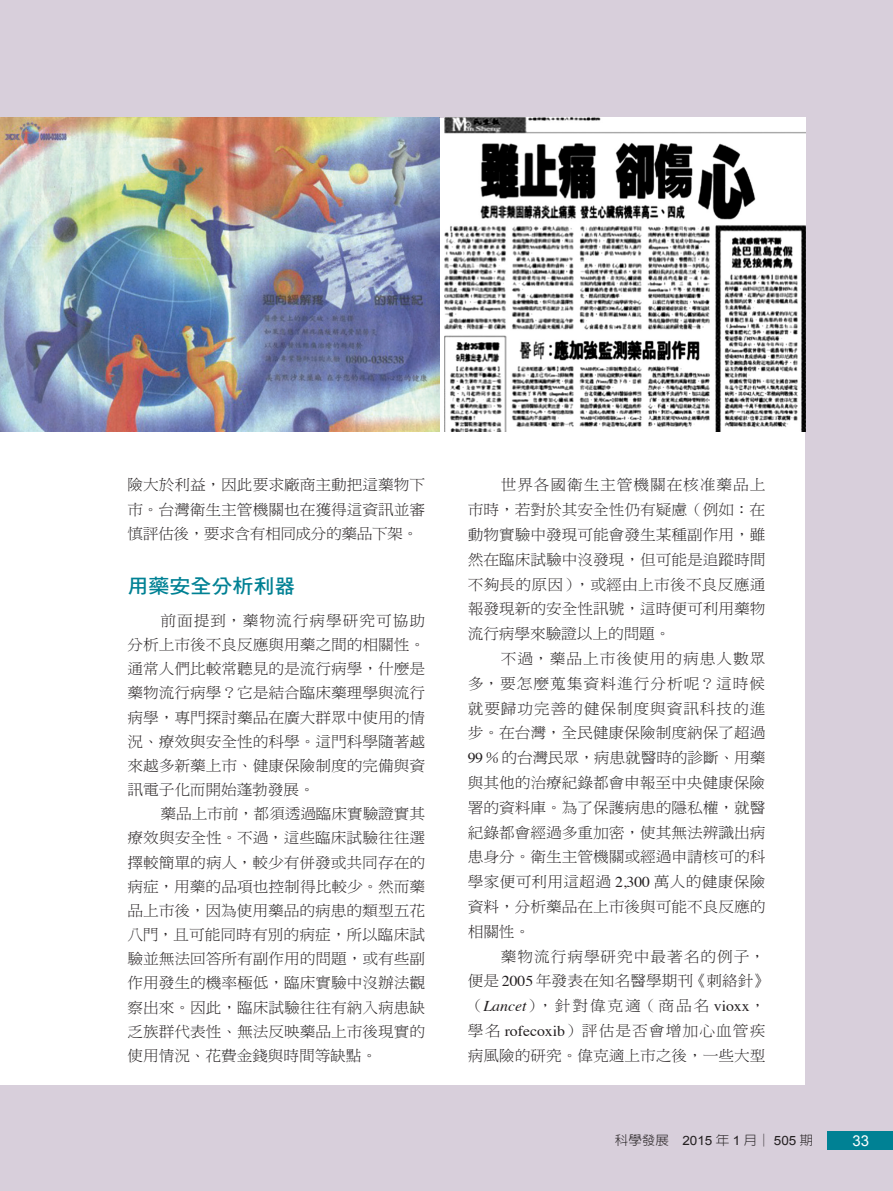
<style>
.page{position:relative;width:893px;height:1191px;background:#d8cfdb}
.page>*{position:absolute;margin:0;border:0;box-sizing:border-box;transform-origin:0 0}
.專題-內文大標{font:19.95px "DF Hei Std W7";color:#008194;scale:1.05 1}
.內文{font:15px/24.2px "DF Ming Std W3";letter-spacing:-.005em;color:#231f20;text-align:justify;scale:1.05 1}
.內文-2{font:15px/24.8px "DF Ming Std W3";letter-spacing:.055em;color:#231f20;scale:1.05 1}
.右頁碼{font:15px "Arial";color:#fff}
.t1{font:300 12.9px "AR New Hei B5";color:#231f20;scale:1.05 1}
.s1{font-family:"Times"}
.s2{font-family:"Times";font-style:italic}
.s3{font-family:"Arial";font-weight:400}
</style>
<div class="page">
<div style="left:0;top:118px;width:805px;height:966px;background:#fff"></div>
<div style="left:828px;top:1131px;width:65px;height:18px;background:#008194"></div>
<img style="left:444px;top:118px;width:361px;height:313px">
<img style="left:0;top:118px;width:440px;height:313px">
<p class="內文" style="left:128px;top:472px;width:285px">險大於利益，因此要求廠商主動把這藥物下市。台灣衛生主管機關也在獲得這資訊並審慎評估後，要求含有相同成分的藥品下架。</p>
<p class="專題-內文大標" style="left:128px;top:575px;width:161px">用藥安全分析利器</p>
<p class="內文" style="left:128px;top:608px;width:285px;text-indent:33px">前面提到，藥物流行病學研究可協助分析上市後不良反應與用藥之間的相關性。通常人們比較常聽見的是流行病學，什麼是藥物流行病學？它是結合臨床藥理學與流行病學，專門探討藥品在廣大群眾中使用的情況、療效與安全性的科學。這門科學隨著越來越多新藥上市、健康保險制度的完備與資訊電子化而開始蓬勃發展。</p>
<p class="內文" style="left:128px;top:801px;width:285px;text-indent:33px">藥品上市前，都須透過臨床實驗證實其療效與安全性。不過，這些臨床試驗往往選擇較簡單的病人，較少有併發或共同存在的病症，用藥的品項也控制得比較少。然而藥品上市後，因為使用藥品的病患的類型五花八門，且可能同時有別的病症，所以臨床試驗並無法回答所有副作用的問題，或有些副作用發生的機率極低，臨床實驗中沒辦法觀察出來。因此，臨床試驗往往有納入病患缺乏族群代表性、無法反映藥品上市後現實的使用情況、花費金錢與時間等缺點。</p>
<p class="內文" style="left:468px;top:472px;width:285px;line-height:24.8px;text-indent:33px">世界各國衛生主管機關在核准藥品上市時，若對於其安全性仍有疑慮（例如：在動物實驗中發現可能會發生某種副作用，雖然在臨床試驗中沒發現，但可能是追蹤時間不夠長的原因），或經由上市後不良反應通報發現新的安全性訊號，這時便可利用藥物流行病學來驗證以上的問題。</p>
<p class="內文" style="left:468px;top:646px;width:285px;line-height:24.8px;text-indent:33px">不過，藥品上市後使用的病患人數眾多，要怎麼蒐集資料進行分析呢？這時候就要歸功完善的健保制度與資訊科技的進步。在台灣，全民健康保險制度納保了超過<span class="s1">99</span> ％的台灣民眾，病患就醫時的診斷、用藥與其他的治療紀錄都會申報至中央健康保險署的資料庫。為了保護病患的隱私權，就醫紀錄都會經過多重加密，使其無法辨識出病患身分。衛生主管機關或經過申請核可的科學家便可利用這超過 <span class="s1">2,300</span> 萬人的健康保險資料，分析藥品在上市後與可能不良反應的相關性。</p>
<p class="內文-2" style="left:468px;top:943px;width:289px;text-indent:33px">藥物流行病學研究中最著名的例子，便是 <span class="s1">2005</span> 年發表在知名醫學期刊《刺絡針》（<span class="s2">Lancet</span>），針對偉克適（商品名 <span class="s1">vioxx</span>，學名 <span class="s1">rofecoxib</span>）評估是否會增加心血管疾病風險的研究。偉克適上市之後，一些大型</p>
<p class="t1" style="left:615px;top:1133px;width:190px">科學發展　<span class="s3">2015</span> 年 <span class="s3">1</span> 月│ <span class="s3">505</span> 期</p>
<p class="右頁碼" style="left:852px;top:1131px;width:18px">33</p>
</div>
